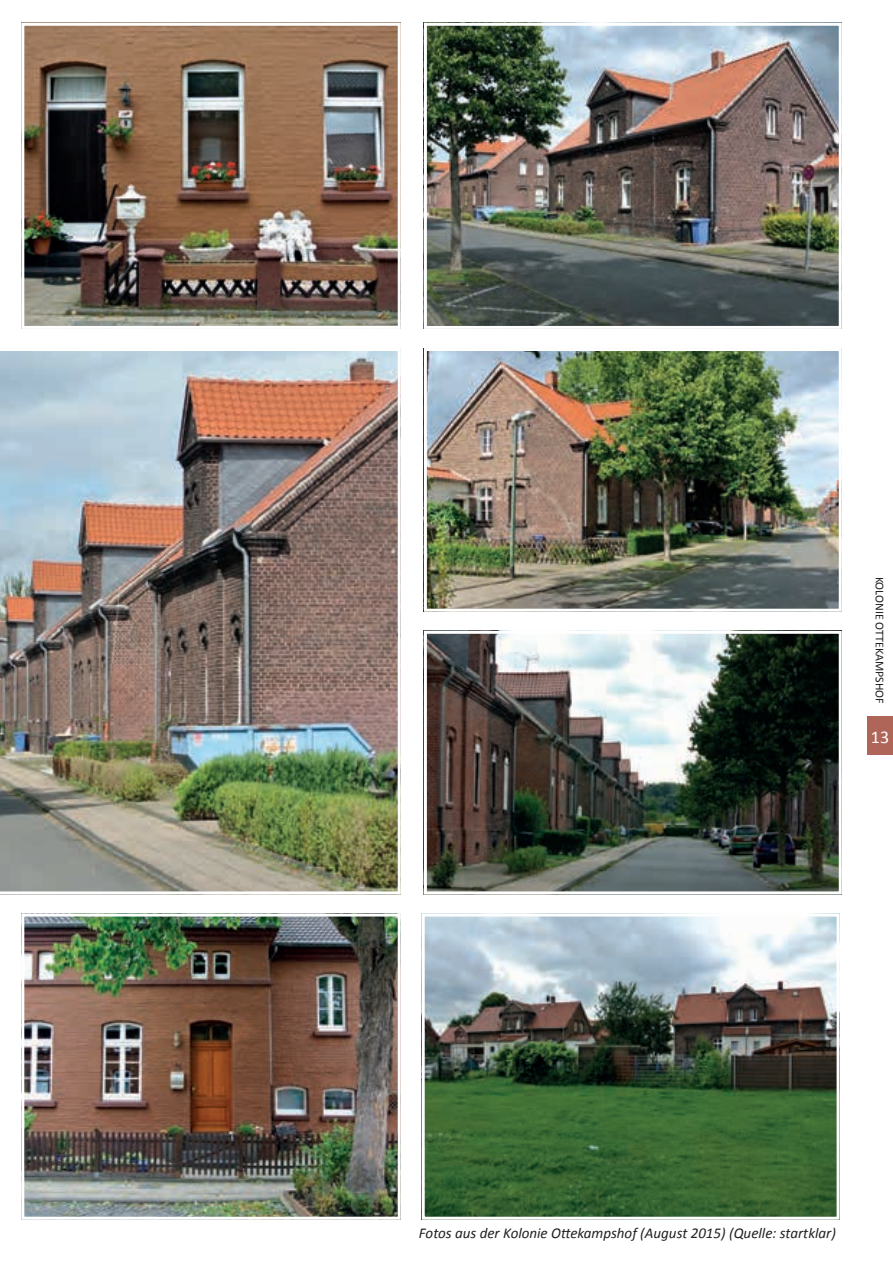
<style>
.page{position:relative;width:893px;height:1263px;background:#fff}
.page>*{position:absolute;margin:0;border:0;box-sizing:border-box;transform-origin:0 0}
.t1{font:18px "Calibri";color:#fff}
.t2{font:italic 15px "Calibri";color:#231f20}
.t3{font:12px "Calibri";color:#231f20}
</style>
<div class="page">
<img style="left:0;top:348px;width:401px;height:546px">
<img style="left:25px;top:27px;width:372px;height:298px">
<div style="left:21px;top:23px;width:380px;height:306px;border:3px solid #fff"></div>
<img style="left:428px;top:352px;width:410px;height:256px">
<div style="left:424px;top:348px;width:418px;height:264px;border:3px solid #fff"></div>
<img style="left:428px;top:27px;width:410px;height:298px">
<div style="left:424px;top:23px;width:418px;height:306px;border:3px solid #fff"></div>
<img style="left:25px;top:917px;width:372px;height:299px">
<div style="left:21px;top:913px;width:380px;height:307px;border:3px solid #fff"></div>
<img style="left:426px;top:917px;width:410px;height:299px">
<div style="left:422px;top:913px;width:418px;height:307px;border:3px solid #fff"></div>
<img style="left:428px;top:635px;width:410px;height:255px">
<div style="left:424px;top:631px;width:418px;height:263px;border:3px solid #fff"></div>
<div style="left:867px;top:717px;width:26px;height:38px;background:#af6658"></div>
<p class="t3" style="left:887px;top:577px;width:129px;rotate:90deg">KOLONIE OTTEKAMPSHOF</p>
<p class="t1" style="left:871px;top:725px;width:20px">13</p>
<p class="t2" style="left:419px;top:1224px;width:419px">Fotos aus der Kolonie Ottekampshof (August 2015) (Quelle: startklar)</p>
</div>
